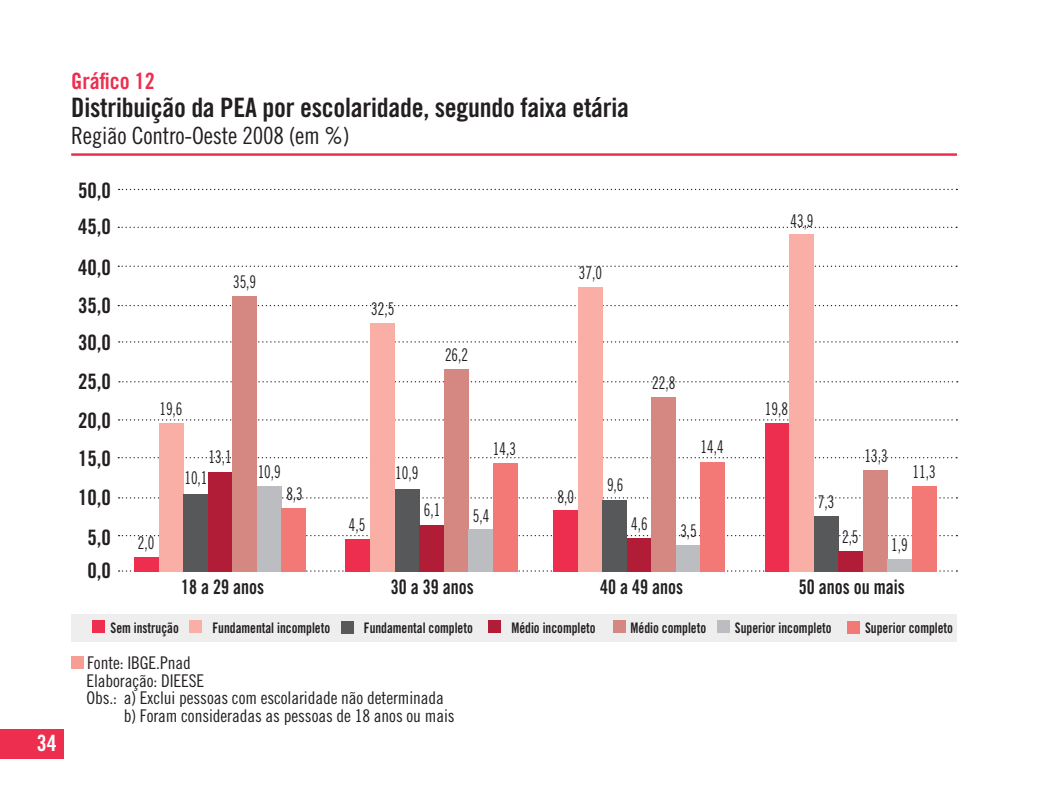
<style>
.page{position:relative;width:1063px;height:794px;background:#fff}
.page>*{position:absolute;margin:0;border:0;box-sizing:border-box;transform-origin:0 0}
.t1{font:26.75px "Trade Gothic Bold Cond Twenty";letter-spacing:-.01em;color:#231f20}
.t2{font:23.75px "Trade Gothic Cond Eighteen";letter-spacing:-.01em;color:#231f20}
.t3{font:22.5px "Trade Gothic Bold Cond Twenty";color:#ee2e4e}
.t4{font:22.5px "Trade Gothic Bold Cond Twenty";color:#fff}
.t5{font:21.25px "Trade Gothic Bold Cond Twenty";letter-spacing:-.005em;color:#231f20}
.t6{font:20px "Trade Gothic Bold Cond Twenty";color:#231f20;scale:.9 1}
.t7{font:17.5px "Trade Gothic Cond Eighteen";letter-spacing:-.005em;color:#231f20}
.t8{font:17.5px "Trade Gothic Cond Eighteen";letter-spacing:-.005em;color:#231f20;scale:.85 1}
.t9{font:14.5px "Trade Gothic Bold Cond Twenty";color:#231f20;scale:.9 1}
</style>
<div class="page">
<div style="left:0;top:729px;width:64px;height:29px;background:#ee2e4e"></div>
<svg style="left:119px;top:570px;width:838px;height:1px"></svg>
<svg style="left:119px;top:535px;width:838px;height:1px"></svg>
<svg style="left:119px;top:189px;width:838px;height:1px"></svg>
<svg style="left:119px;top:497px;width:838px;height:1px"></svg>
<svg style="left:119px;top:419px;width:838px;height:1px"></svg>
<svg style="left:119px;top:381px;width:839px;height:1px"></svg>
<svg style="left:119px;top:341px;width:839px;height:1px"></svg>
<svg style="left:118px;top:457px;width:839px;height:1px"></svg>
<svg style="left:118px;top:305px;width:839px;height:1px"></svg>
<svg style="left:118px;top:266px;width:839px;height:1px"></svg>
<svg style="left:118px;top:227px;width:839px;height:1px"></svg>
<hr style="left:71px;top:153px;width:886px;height:3px;background:#ee2e4e">
<div style="left:71px;top:657px;width:13px;height:12px;background:#f69d94"></div>
<div style="left:71px;top:614px;width:886px;height:28px;background:#eeeeef"></div>
<div style="left:92px;top:620px;width:13px;height:13px;background:#ee2e4e"></div>
<div style="left:189px;top:620px;width:13px;height:13px;background:#f9afa6"></div>
<div style="left:341px;top:621px;width:13px;height:13px;background:#57585a"></div>
<div style="left:488px;top:620px;width:13px;height:13px;background:#b11c37"></div>
<div style="left:613px;top:620px;width:12px;height:13px;background:#d58882"></div>
<div style="left:717px;top:620px;width:13px;height:13px;background:#bcbdc0"></div>
<div style="left:847px;top:620px;width:13px;height:13px;background:#f27975"></div>
<div style="left:134px;top:557px;width:25px;height:14px;background:#ee2e4e"></div>
<div style="left:159px;top:423px;width:24px;height:148px;background:#f9afa6"></div>
<div style="left:183px;top:494px;width:25px;height:77px;background:#57585a"></div>
<div style="left:208px;top:472px;width:25px;height:99px;background:#b11c37"></div>
<div style="left:233px;top:296px;width:24px;height:275px;background:#d58882"></div>
<div style="left:257px;top:486px;width:24px;height:85px;background:#bcbdc0"></div>
<div style="left:281px;top:508px;width:25px;height:63px;background:#f27975"></div>
<div style="left:346px;top:539px;width:24px;height:32px;background:#ee2e4e"></div>
<div style="left:370px;top:323px;width:25px;height:248px;background:#f9afa6"></div>
<div style="left:395px;top:489px;width:24px;height:82px;background:#57585a"></div>
<div style="left:419px;top:525px;width:25px;height:46px;background:#b11c37"></div>
<div style="left:444px;top:369px;width:25px;height:202px;background:#d58882"></div>
<div style="left:468px;top:529px;width:25px;height:42px;background:#bcbdc0"></div>
<div style="left:493px;top:463px;width:24px;height:108px;background:#f27975"></div>
<div style="left:553px;top:510px;width:25px;height:61px;background:#ee2e4e"></div>
<div style="left:578px;top:287px;width:24px;height:284px;background:#f9afa6"></div>
<div style="left:602px;top:500px;width:25px;height:71px;background:#57585a"></div>
<div style="left:627px;top:538px;width:25px;height:33px;background:#b11c37"></div>
<div style="left:652px;top:397px;width:24px;height:174px;background:#d58882"></div>
<div style="left:676px;top:545px;width:24px;height:26px;background:#bcbdc0"></div>
<div style="left:700px;top:462px;width:25px;height:109px;background:#f27975"></div>
<div style="left:765px;top:423px;width:24px;height:148px;background:#ee2e4e"></div>
<div style="left:789px;top:234px;width:25px;height:337px;background:#f9afa6"></div>
<div style="left:814px;top:516px;width:24px;height:55px;background:#57585a"></div>
<div style="left:838px;top:551px;width:25px;height:20px;background:#b11c37"></div>
<div style="left:863px;top:470px;width:25px;height:101px;background:#d58882"></div>
<div style="left:887px;top:559px;width:25px;height:12px;background:#bcbdc0"></div>
<div style="left:912px;top:486px;width:24px;height:85px;background:#f27975"></div>
<p class="t4" style="left:37px;top:729px;width:21px">34</p>
<p class="t3" style="left:71px;top:67px;width:85px">Gráfico 12</p>
<h1 class="t1" style="left:71px;top:91px;width:559px">Distribuição da PEA por escolaridade, segundo faixa etária</h1>
<h2 class="t2" style="left:71px;top:121px;width:280px">Região Contro-Oeste 2008 (em %)</h2>
<p class="t5" style="left:78px;top:177px;width:34px">50,0</p>
<p class="t5" style="left:78px;top:214px;width:34px">45,0</p>
<p class="t5" style="left:78px;top:254px;width:34px">40,0</p>
<p class="t5" style="left:78px;top:292px;width:34px">35,0</p>
<p class="t5" style="left:78px;top:329px;width:34px">30,0</p>
<p class="t5" style="left:78px;top:369px;width:34px">25,0</p>
<p class="t5" style="left:78px;top:407px;width:34px">20,0</p>
<p class="t5" style="left:78px;top:445px;width:34px">15,0</p>
<p class="t5" style="left:78px;top:484px;width:34px">10,0</p>
<p class="t5" style="left:88px;top:524px;width:25px">5,0</p>
<p class="t5" style="left:88px;top:558px;width:25px">0,0</p>
<p class="t8" style="left:159px;top:398px;width:29px">19,6</p>
<p class="t8" style="left:233px;top:272px;width:29px">35,9</p>
<p class="t8" style="left:138px;top:533px;width:21px">2,0</p>
<p class="t8" style="left:209px;top:446px;width:29px">13,1</p>
<p class="t8" style="left:184px;top:468px;width:29px">10,1</p>
<p class="t8" style="left:258px;top:462px;width:29px">10,9</p>
<p class="t8" style="left:286px;top:484px;width:21px">8,3</p>
<p class="t6" style="left:181px;top:575px;width:94px">18 a 29 anos</p>
<p class="t8" style="left:371px;top:298px;width:29px">32,5</p>
<p class="t8" style="left:445px;top:344px;width:29px">26,2</p>
<p class="t8" style="left:395px;top:462px;width:29px">10,9</p>
<p class="t8" style="left:493px;top:438px;width:29px">14,3</p>
<p class="t8" style="left:349px;top:514px;width:21px">4,5</p>
<p class="t8" style="left:424px;top:499px;width:21px">6,1</p>
<p class="t8" style="left:473px;top:505px;width:21px">5,4</p>
<p class="t8" style="left:579px;top:262px;width:29px">37,0</p>
<p class="t8" style="left:557px;top:486px;width:21px">8,0</p>
<p class="t8" style="left:652px;top:372px;width:29px">22,8</p>
<p class="t8" style="left:607px;top:475px;width:21px">9,6</p>
<p class="t8" style="left:631px;top:513px;width:21px">4,6</p>
<p class="t8" style="left:701px;top:436px;width:29px">14,4</p>
<p class="t8" style="left:680px;top:520px;width:21px">3,5</p>
<p class="t8" style="left:790px;top:210px;width:29px">43,9</p>
<p class="t8" style="left:765px;top:398px;width:29px">19,8</p>
<p class="t8" style="left:818px;top:491px;width:21px">7,3</p>
<p class="t8" style="left:865px;top:445px;width:29px">13,3</p>
<p class="t8" style="left:913px;top:461px;width:29px">11,3</p>
<p class="t8" style="left:842px;top:526px;width:21px">2,5</p>
<p class="t8" style="left:891px;top:535px;width:21px">1,9</p>
<p class="t6" style="left:391px;top:575px;width:94px">30 a 39 anos</p>
<p class="t6" style="left:799px;top:575px;width:119px">50 anos ou mais</p>
<p class="t6" style="left:600px;top:575px;width:94px">40 a 49 anos</p>
<p class="t9" style="left:111px;top:619px;width:77px">Sem instrução</p>
<p class="t9" style="left:212px;top:619px;width:132px">fundamental incompleto</p>
<p class="t9" style="left:364px;top:619px;width:123px">fundamental completo</p>
<p class="t9" style="left:511px;top:619px;width:95px">Médio incompleto</p>
<p class="t9" style="left:631px;top:619px;width:85px">Médio completo</p>
<p class="t9" style="left:735px;top:619px;width:109px">Superior incompleto</p>
<p class="t9" style="left:865px;top:619px;width:99px">Superior completo</p>
<p class="t7" style="left:87px;top:652px;width:105px">Fonte: IBGE.Pnad</p>
<p class="t7" style="left:86px;top:670px;width:120px">Elaboração: DIEESE</p>
<p class="t7" style="left:86px;top:687px;width:359px">Obs.: a) Exclui pessoas com escolaridade não determinada</p>
<p class="t7" style="left:124px;top:705px;width:332px">b) Foram consideradas as pessoas de 18 anos ou mais</p>
</div>
